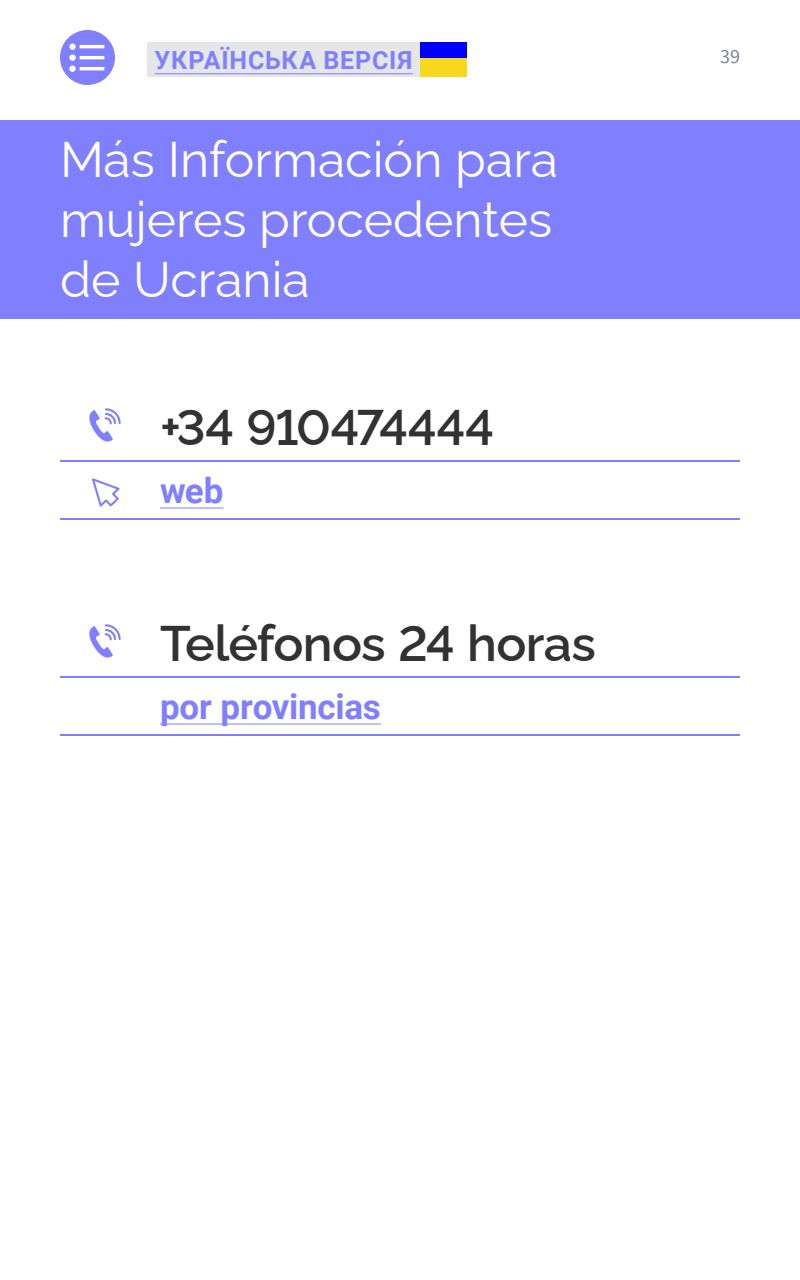
<style>
.page{position:relative;width:800px;height:1280px;background:#fff}
.page>*{position:absolute;margin:0;border:0;box-sizing:border-box;transform-origin:0 0}
._02_pregunta{font:50px/60px "Raleway";color:#fff;text-align:justify}
._03_lista_destacada{font:600 50px "Raleway";letter-spacing:-.015em;color:#323232}
._03_lista_destacada-2{font:700 35px "Roboto";letter-spacing:-.005em;color:#8080ff}
.t1{font:700 25px "Roboto";letter-spacing:.03em;color:#8080ff}
.t2{font:20px "Source Sans Pro";color:#798392}
</style>
<div class="page">
<div style="left:60px;top:30px;width:55px;height:55px;background:#8080ff;border-radius:50%"></div>
<hr style="left:80px;top:67px;width:24px;height:3px;background:#fff">
<div style="left:69px;top:65px;width:7px;height:7px;background:#fff;border-radius:50%"></div>
<hr style="left:80px;top:56px;width:24px;height:3px;background:#fff">
<div style="left:69px;top:54px;width:7px;height:7px;background:#fff;border-radius:50%"></div>
<hr style="left:80px;top:45px;width:24px;height:3px;background:#fff">
<div style="left:69px;top:43px;width:7px;height:7px;background:#fff;border-radius:50%"></div>
<div style="left:147px;top:42px;width:317px;height:35px;background:#e4e6e9"></div>
<hr style="left:154px;top:73px;width:259px;height:1px;background:#8080ff">
<div style="left:420px;top:42px;width:47px;height:18px;background:#00f"></div>
<div style="left:420px;top:59px;width:47px;height:18px;background:#f7d81f"></div>
<div style="left:0;top:120px;width:800px;height:199px;background:#8080ff"></div>
<hr style="left:60px;top:460px;width:680px;height:2px;background:#8080ff">
<hr style="left:60px;top:518px;width:680px;height:2px;background:#8080ff">
<hr style="left:160px;top:507px;width:64px;height:1px;background:#8080ff">
<hr style="left:60px;top:676px;width:680px;height:2px;background:#8080ff">
<hr style="left:60px;top:734px;width:680px;height:2px;background:#8080ff">
<hr style="left:160px;top:723px;width:221px;height:1px;background:#8080ff">
<svg style="left:89px;top:408px;width:32px;height:34px"></svg>
<svg style="left:92px;top:478px;width:28px;height:29px"></svg>
<svg style="left:89px;top:624px;width:32px;height:34px"></svg>
<p class="t1" style="left:154px;top:42px;width:260px">УКРАЇНСЬКА ВЕРСІЯ</p>
<p class="t2" style="left:720px;top:44px;width:21px">39</p>
<p class="_02_pregunta" style="left:60px;top:124px;width:500px">Más Información para mujeres procedentes de Ucrania</p>
<p class="_03_lista_destacada" style="left:160px;top:387px;width:336px">+34 910474444</p>
<p class="_03_lista_destacada-2" style="left:160px;top:466px;width:65px">web</p>
<p class="_03_lista_destacada" style="left:160px;top:603px;width:438px">Teléfonos 24 horas</p>
<p class="_03_lista_destacada-2" style="left:160px;top:682px;width:222px">por provincias</p>
</div>
